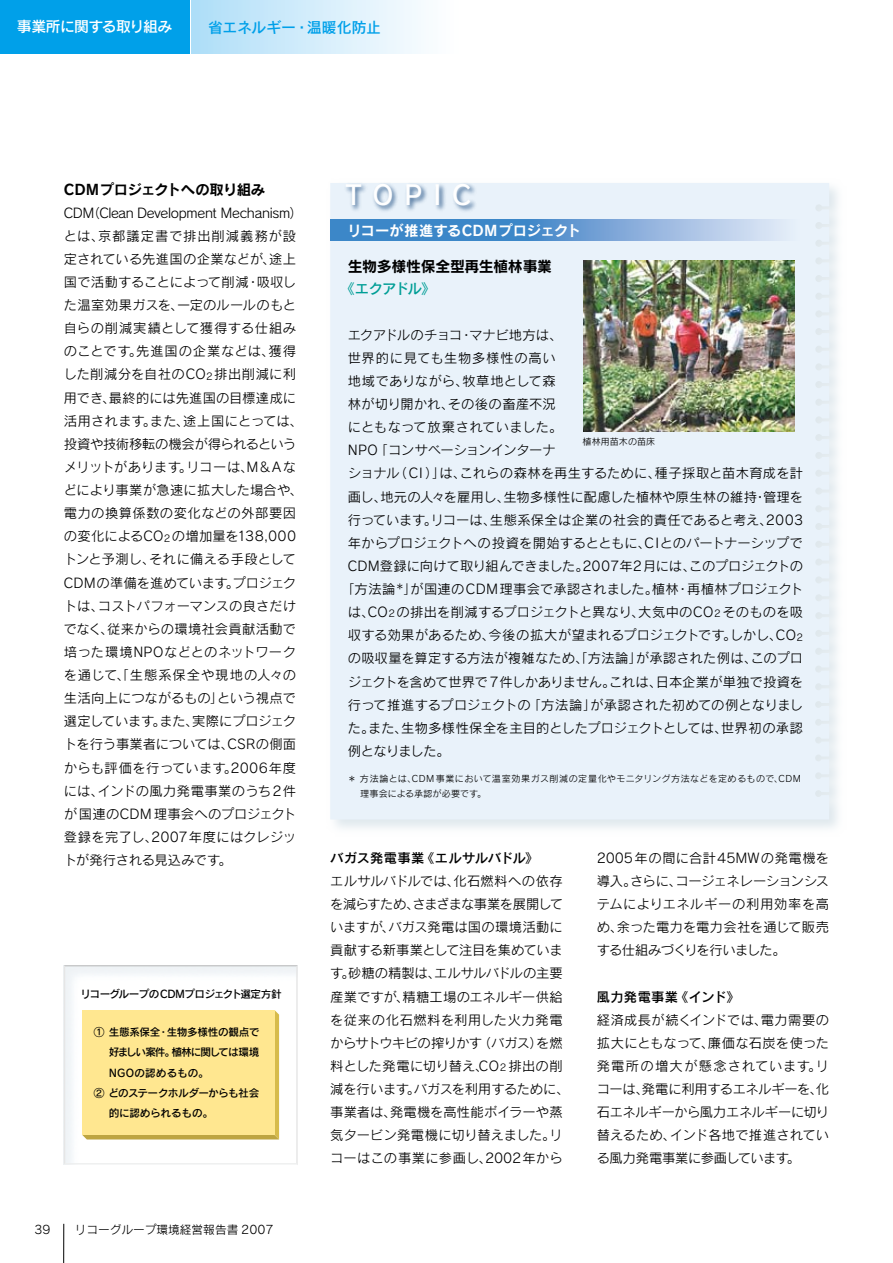
<style>
.page{position:relative;width:893px;height:1263px;background:#fff}
.page>*{position:absolute;margin:0;border:0;box-sizing:border-box;transform-origin:0 0}
.t1{font:26.55px "Rodin Pro DB";letter-spacing:.4em;color:#fff}
.t2{font:14.85px "Rodin Pro B";letter-spacing:-.015em;color:#000}
.t3{font:14.85px "Rodin Pro DB";letter-spacing:-.01em;color:#00a0e9}
.t4{font:14.85px "Rodin Pro DB";letter-spacing:-.045em;color:#fff}
.t5{font:14.4px "Rodin Pro B";letter-spacing:.005em;color:#fff}
.t6{font:14.4px "Rodin Pro B";letter-spacing:-.01em;color:#000}
.t7{font:14.4px "Rodin Pro DB";letter-spacing:-.085em;color:#009e96}
.t8{font:13.35px/23.1px "Rodin Pro M";letter-spacing:.005em;color:#000}
.t9{font:13.35px "Rodin Pro M";letter-spacing:-.015em;color:#000}
.t10{font:13.35px "Rodin Pro DB";letter-spacing:.01em;color:#000}
.t11{font:13.35px "Rodin Pro M";letter-spacing:-.025em;color:#000}
.t12{font:13.35px "Rodin Pro M";letter-spacing:-.035em;color:#000}
.t13{font:13.35px "Rodin Pro M";letter-spacing:.05em;color:#000}
.t14{font:13.35px "Rodin Pro M";letter-spacing:-.045em;color:#000}
.t15{font:11.7px "Rodin Pro M";color:#000}
.t16{font:10.65px "Rodin Pro DB 90 pv RKSJ H";letter-spacing:-.04em;color:#000}
.t17{font:10.65px "Rodin Pro DB 90 pv RKSJ H";letter-spacing:-.1em;color:#000}
.t18{font:10.65px "Rodin Pro DB 90 pv RKSJ H";letter-spacing:.02em;color:#000}
.t19{font:9px/14.9px "Rodin Pro M";letter-spacing:.03em;color:#000}
.t20{font:9px "Rodin Pro M";letter-spacing:.005em;color:#000}
.s1{font-size:9.6px}
</style>
<div class="page">
<hr style="left:63px;top:1224px;width:1px;height:39px;background:#000">
<div style="left:0;top:0;width:190px;height:54px;background:#00a0e9"></div>
<div style="left:191px;top:0;width:268px;height:54px;background:linear-gradient(to right,#aedef8,#fff)"></div>
<svg style="left:64px;top:965px;width:234px;height:200px"></svg>
<div style="left:82px;top:1010px;width:193px;height:125px;background:#ffe790"></div>
<svg style="left:330px;top:185px;width:508px;height:643px;fill:#ebf0f4"></svg>
<div style="left:330px;top:183px;width:499px;height:636px;background:#e9f2fa"></div>
<svg style="left:330px;top:220px;width:474px;height:21px;background:#72a5d6"></svg>
<div style="left:343px;top:181px;width:134px;height:32px;background:#00356f;opacity:.8"></div>
<img style="left:584px;top:261px;width:210px;height:171px">
<p class="t4" style="left:17px;top:17px;width:157px">事業所に関する取り組み</p>
<p class="t3" style="left:208px;top:17px;width:174px">省エネルギー・温暖化防止</p>
<p class="t6" style="left:64px;top:180px;width:203px">CDMプロジェクトへの取り組み</p>
<p class="t8" style="left:64px;top:201px;width:241px">CDM（Clean Development Mechanism）とは、京都議定書で排出削減義務が設定されている先進国の企業などが、途上国で活動することによって削減・吸収した温室効果ガスを、一定のルールのもと自らの削減実績として獲得する仕組みのことです。先進国の企業などは、獲得した削減分を自社のCO<span class="s1">2</span>排出削減に利用でき、最終的には先進国の目標達成に活用されます。また、途上国にとっては、投資や技術移転の機会が得られるというメリットがあります。リコーは、M＆Aなどにより事業が急速に拡大した場合や、電力の換算係数の変化などの外部要因の変化によるCO<span class="s1">2</span>の増加量を1 38,000トンと予測し、それに備える手段として<br>CDMの準備を進めています。プロジェクトは、コストパフォーマンスの良さだけでなく、従来からの環境社会貢献活動で培った環境NPOなどとのネットワークを通じて、「生態系保全や現地の人々の生活向上につながるもの」という視点で選定しています。また、実際にプロジェクトを行う事業者については、CSRの側面からも評価を行っています。2006年度には、インドの風力発電事業のうち2件が国連のCDM理事会へのプロジェクト登録を完了し、2007年度にはクレジットが発行される見込みです。</p>
<p class="t16" style="left:80px;top:987px;width:203px">リコーグループのCDMプロジェクト選定方針</p>
<p class="t16" style="left:94px;top:1025px;width:167px">① 生態系保全・生物多様性の観点で</p>
<p class="t17" style="left:109px;top:1045px;width:152px">好ましい案件。植林に関しては環境</p>
<p class="t18" style="left:109px;top:1065px;width:102px">NGOの認めるもの。</p>
<p class="t16" style="left:94px;top:1086px;width:167px">② どのステークホルダーからも社会</p>
<p class="t16" style="left:109px;top:1106px;width:106px">的に認められるもの。</p>
<p class="t15" style="left:34px;top:1222px;width:18px">39</p>
<p class="t15" style="left:75px;top:1222px;width:200px">リコーグループ環境経営報告書 2007</p>
<h1 class="t1" style="left:345px;top:178px;width:127px">TOPIC</h1>
<p class="t5" style="left:347px;top:221px;width:235px">リコーが推進するCDMプロジェクト</p>
<p class="t2" style="left:348px;top:256px;width:206px">生物多様性保全型再生植林事業</p>
<p class="t7" style="left:341px;top:279px;width:96px">《エクアドル》</p>
<p class="t11" style="left:348px;top:326px;width:216px">エクアドルのチョコ・マナビ地方は、</p>
<p class="t13" style="left:348px;top:349px;width:209px">世界的に見ても生物多様性の高い</p>
<p class="t8" style="left:348px;top:369px;width:209px">地域でありながら、牧草地として森</p>
<p class="t8" style="left:348px;top:392px;width:209px">林が切り開かれ、その後の畜産不況</p>
<p class="t8" style="left:348px;top:415px;width:216px">にともなって放棄されていました。</p>
<p class="t12" style="left:348px;top:442px;width:209px">NPO「コンサベーションインターナ</p>
<p class="t8" style="left:348px;top:461px;width:457px">ショナル（CI ）」は、これらの森林を再生するために、種子採取と苗木育成を計</p>
<p class="t8" style="left:348px;top:485px;width:457px">画し、地元の人々を雇用し、生物多様性に配慮した植林や原生林の維持･管理を</p>
<p class="t8" style="left:348px;top:508px;width:457px">行っています。リコーは、生態系保全は企業の社会的責任であると考え、2003</p>
<p class="t8" style="left:348px;top:531px;width:457px">年からプロジェクトへの投資を開始するとともに、CIとのパートナーシップで</p>
<p class="t8" style="left:348px;top:554px;width:457px">CDM登録に向けて取り組んできました。2007年2月には、このプロジェクトの</p>
<p class="t8" style="left:341px;top:577px;width:464px">「方法論<sup>＊</sup>」が国連のCDM理事会で承認されました。植林・再植林プロジェクト</p>
<p class="t8" style="left:348px;top:600px;width:457px">は、CO<span class="s1">2</span>の排出を削減するプロジェクトと異なり、大気中のCO<span class="s1">2</span> そのものを吸</p>
<p class="t8" style="left:348px;top:623px;width:457px">収する効果があるため、今後の拡大が望まれるプロジェクトです。しかし、CO<span class="s1">2</span></p>
<p class="t8" style="left:348px;top:646px;width:457px">の吸収量を算定する方法が複雑なため、「方法論」が承認された例は、このプロ</p>
<p class="t9" style="left:348px;top:673px;width:457px">ジェクトを含めて世界で7件しかありません。これは、日本企業が単独で投資を</p>
<p class="t8" style="left:348px;top:693px;width:457px">行って推進するプロジェクトの「方法論」が承認された初めての例となりまし</p>
<p class="t8" style="left:348px;top:716px;width:457px">た。また、生物多様性保全を主目的としたプロジェクトとしては、世界初の承認</p>
<p class="t14" style="left:348px;top:742px;width:104px">例となりました。</p>
<p class="t20" style="left:583px;top:435px;width:74px">植林用苗木の苗床</p>
<p class="t19" style="left:348px;top:771px;width:455px">＊ 方法論とは、CDM 事業において温室効果ガス削減の定量化やモニタリング方法などを定めるもので、CDM　 理事会による承認が必要です。</p>
<p class="t10" style="left:330px;top:849px;width:210px">バガス発電事業《エルサルバドル》</p>
<p class="t8" style="left:330px;top:869px;width:241px">エルサルバドルでは、化石燃料への依存を減らすため、さまざまな事業を展開していますが、バガス発電は国の環境活動に貢献する新事業として注目を集めています。砂糖の精製は、エルサルバドルの主要産業ですが、精糖工場のエネルギー供給を従来の化石燃料を利用した火力発電からサトウキビの搾りかす（バガス）を燃料とした発電に切り替え、CO<span class="s1">2</span> 排出の削減を行います。バガスを利用するために、事業者は、発電機を高性能ボイラーや蒸気タービン発電機に切り替えました。リコーはこの事業に参画し、2002年から</p>
<p class="t8" style="left:597px;top:846px;width:234px;text-align:justify">2005年の間に合計45MW の発電機を導入。さらに、コージェネレーションシステムによりエネルギーの利用効率を高め、余った電力を電力会社を通じて販売する仕組みづくりを行いました。</p>
<p class="t10" style="left:597px;top:988px;width:145px">風力発電事業《インド》</p>
<p class="t8" style="left:597px;top:1008px;width:234px;text-align:justify">経済成長が続くインドでは、電力需要の拡大にともなって、廉価な石炭を使った発電所の増大が懸念されています。リコーは、発電に利用するエネルギーを、化石エネルギーから風力エネルギーに切り替えるため、インド各地で推進されている風力発電事業に参画しています。</p>
</div>
